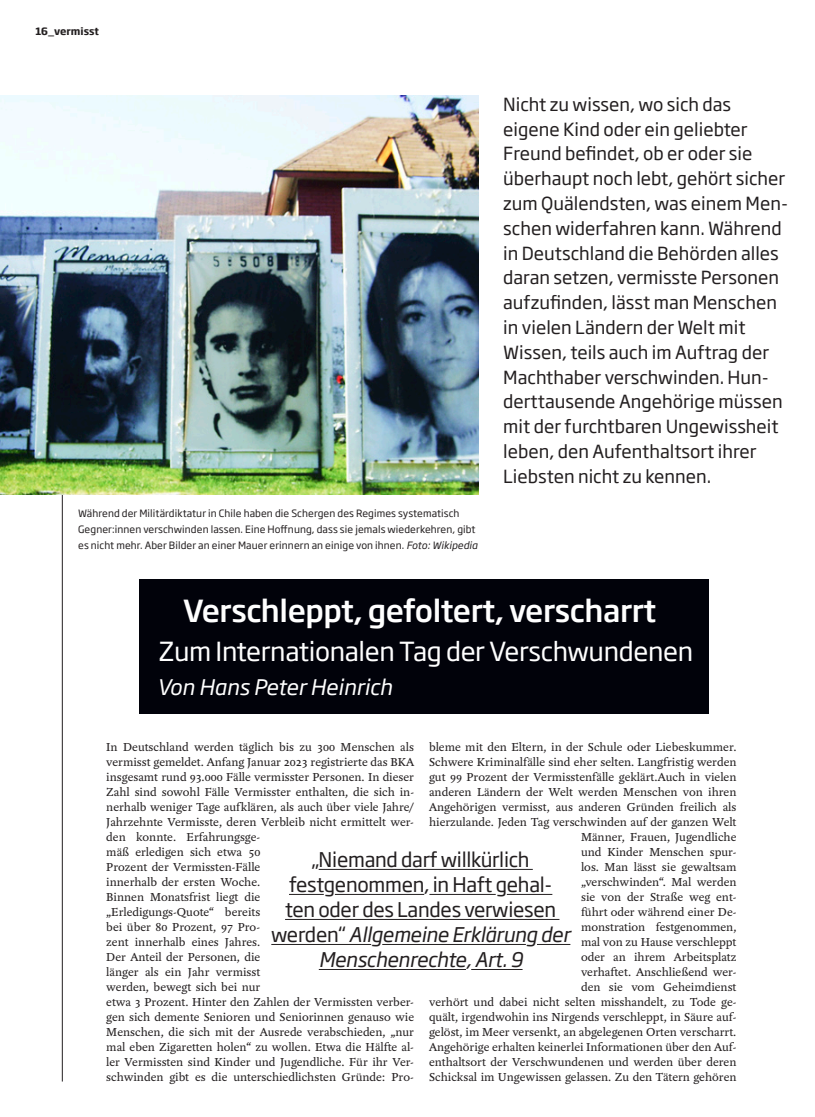
<style>
.page{position:relative;width:815px;height:1117px;background:#fff}
.page>*{position:absolute;margin:0;border:0;box-sizing:border-box;transform-origin:0 0}
.t1{font:500 30.12px "Soho Gothic Std";letter-spacing:-.015em;color:#fff}
.t2{font:26px "Soho Gothic Std";letter-spacing:-.015em;color:#fff}
.t3{font:italic 21.25px "Soho Gothic Std";color:#fff}
.t4{font:20px/25px "Soho Gothic Std";letter-spacing:-.015em;color:#231f20;text-align:center}
.t5{font:17.88px/24.8px "Soho Gothic Std";color:#231f20}
.t6{font:12.5px/15px "Yoga OT";color:#231f20}
.t7{font:10px/16.2px "Soho Gothic Std";letter-spacing:.01em;color:#231f20}
.t8{font:700 10px "Soho Gothic Std";color:#231f20}
.s1{font-style:italic}
</style>
<div class="page">
<hr style="left:62px;top:97px;width:1px;height:984px;background:#231f20">
<img style="left:0;top:95px;width:478px;height:399px">
<hr style="left:319px;top:868px;width:214px;height:1px;background:#231f20">
<hr style="left:289px;top:893px;width:35px;height:1px;background:#231f20">
<hr style="left:335px;top:893px;width:89px;height:1px;background:#231f20">
<hr style="left:429px;top:893px;width:67px;height:1px;background:#231f20">
<hr style="left:507px;top:893px;width:45px;height:1px;background:#231f20">
<hr style="left:285px;top:918px;width:274px;height:1px;background:#231f20">
<hr style="left:271px;top:943px;width:100px;height:1px;background:#231f20">
<hr style="left:382px;top:943px;width:144px;height:1px;background:#231f20">
<hr style="left:537px;top:943px;width:33px;height:1px;background:#231f20">
<hr style="left:319px;top:968px;width:147px;height:1px;background:#231f20">
<hr style="left:471px;top:968px;width:52px;height:1px;background:#231f20">
<div style="left:140px;top:579px;width:569px;height:134px;background:#01020a"></div>
<p class="t8" style="left:35px;top:24px;width:65px">16_vermisst</p>
<p class="t7" style="left:78px;top:505px;width:401px">Während der Militärdiktatur in Chile haben die Schergen des Regimes systematisch<br>Gegner:innen verschwinden lassen. Eine Hoffnung, dass sie jemals wiederkehren, gibt es nicht mehr. Aber Bilder an einer Mauer erinnern an einige von ihnen. <span class="s1">Foto: Wikipedia</span></p>
<p class="t5" style="left:503px;top:92px;width:286px">Nicht zu wissen, wo sich das eigene Kind oder ein geliebter<br>Freund befindet, ob er oder sie überhaupt noch lebt, gehört sicher zum Quälendsten, was einem Men&shy;schen widerfahren kann. Während in Deutschland die Behörden alles daran setzen, vermisste Personen aufzufinden, lässt man Menschen in vielen Ländern der Welt mit<br>Wissen, teils auch im Auftrag der<br>Machthaber verschwinden. Hun&shy;derttausende Angehörige müssen mit der furchtbaren Ungewissheit leben, den Aufenthaltsort ihrer<br>Liebsten nicht zu kennen.</p>
<h1 class="t1" style="left:183px;top:591px;width:475px">Verschleppt, gefoltert, verscharrt</h1>
<h2 class="t2" style="left:159px;top:635px;width:536px">Zum Internationalen Tag der Verschwundenen</h2>
<h3 class="t3" style="left:157px;top:674px;width:237px">Von Hans Peter Heinrich</h3>
<p class="t6" style="left:106px;top:739px;width:309px">In Deutschland werden täglich bis zu 300 Menschen als vermisst gemeldet. Anfang Januar 2023 registrierte das BKA insgesamt rund 93.000 Fälle vermisster Personen. In dieser Zahl sind sowohl Fälle Vermisster enthalten, die sich in&shy;nerhalb weniger Tage aufklären, als auch über viele Jahre/ Jahrzehnte Vermisste, deren Verbleib nicht ermittelt wer&shy;den konnte. Erfahrungsge-<br>mäß erledigen sich etwa 50<br>Prozent der Vermissten-Fälle<br>innerhalb der ersten Woche.<br>Binnen Monatsfrist liegt die<br>„Erledigungs-Quote“ bereits<br>bei über 80 Prozent, 97 Pro-<br>zent innerhalb eines Jahres.<br>Der Anteil der Personen, die<br>länger als ein Jahr vermisst<br>werden, bewegt sich bei nur<br>etwa 3 Prozent. Hinter den Zahlen der Vermissten verber&shy;gen sich demente Senioren und Seniorinnen genauso wie Menschen, die sich mit der Ausrede verabschieden, „nur mal eben Zigaretten holen“ zu wollen. Etwa die Hälfte al&shy;ler Vermissten sind Kinder und Jugendliche. Für ihr Ver&shy;schwinden gibt es die unterschiedlichsten Gründe: Pro-</p>
<p class="t6" style="left:429px;top:739px;width:309px;text-align:right">bleme mit den Eltern, in der Schule oder Liebeskummer.<br>Schwere Kriminalfälle sind eher selten. Langfristig werden gut 99 Prozent der Vermisstenfälle geklärt.Auch in vielen anderen Ländern der Welt werden Menschen von ihren Angehörigen vermisst, aus anderen Gründen freilich als hierzulande. Jeden Tag verschwinden auf der ganzen Welt Männer, Frauen, Jugendliche<br>und Kinder Menschen spur-<br>los. Man lässt sie gewaltsam<br>„verschwinden“. Mal werden<br>sie von der Straße weg ent-<br>führt oder während einer De-<br>monstration festgenommen,<br>mal von zu Hause verschleppt<br>oder an ihrem Arbeitsplatz<br>verhaftet. Anschließend wer-<br>den sie vom Geheimdienst<br>verhört und dabei nicht selten misshandelt, zu Tode ge&shy;quält, irgendwohin ins Nirgends verschleppt, in Säure auf&shy;gelöst, im Meer versenkt, an abgelegenen Orten verscharrt.<br>Angehörige erhalten keinerlei Informationen über den Auf&shy;enthaltsort der Verschwundenen und werden über deren Schicksal im Ungewissen gelassen. Zu den Tätern gehören</p>
<h3 class="t4" style="left:271px;top:847px;width:300px">„Niemand darf willkürlich festgenommen, in Haft gehal-<br>ten oder des Landes verwiesen werden“ <span class="s1">Allgemeine Erklärung der<br>Menschenrechte, Art. 9</span></h3>
</div>
